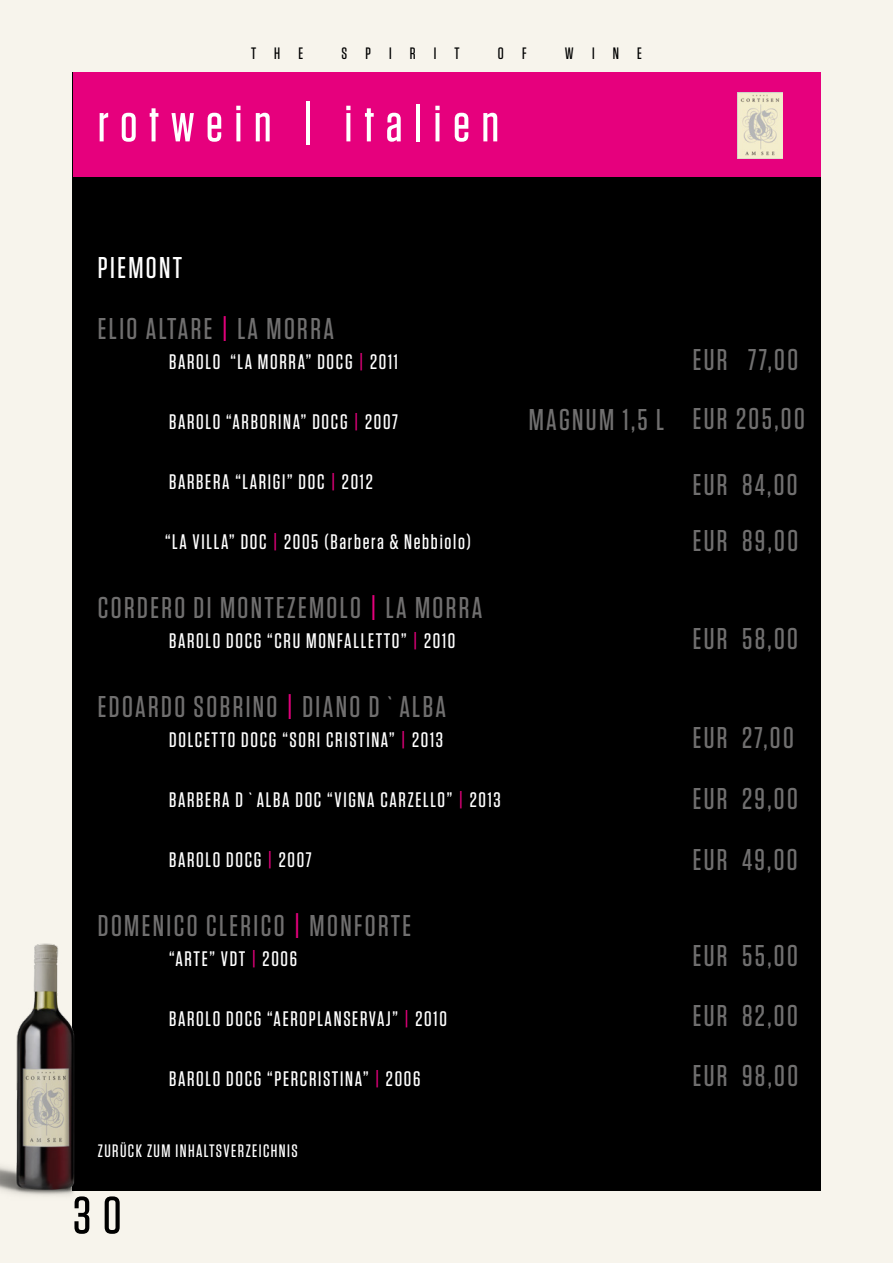
<style>
.page{position:relative;width:893px;height:1263px;background:#f7f4ec}
.page>*{position:absolute;margin:0;border:0;box-sizing:border-box;transform-origin:0 0}
.t1{font:500 52.5px "Tungsten";letter-spacing:.22em;color:#fff}
.t2{font:500 52.5px "Tungsten";color:#000}
.t3{font:500 30px/60.4px "Tungsten";letter-spacing:.08em;color:#706f6f}
.t4{font:500 21px "Tungsten";letter-spacing:.08em;color:#fff}
.t5{font:500 18px "Tungsten";letter-spacing:.08em;color:#fff}
.t6{font:500 16.5px "Tungsten";letter-spacing:1.1em;color:#000}
.s1{color:#fff}
.s2{color:#e6007d}
</style>
<div class="page">
<div style="left:72px;top:72px;width:749px;height:1119px;background:#000"></div>
<div style="left:73px;top:72px;width:748px;height:104px;background:#e6007d"></div>
<img style="left:737px;top:92px;width:46px;height:67px">
<img style="left:0;top:943px;width:75px;height:253px">
<p class="t6" style="left:251px;top:45px;width:54px">THE</p>
<p class="t6" style="left:341px;top:45px;width:120px">SPIRIT</p>
<p class="t6" style="left:498px;top:45px;width:30px">O F</p>
<p class="t6" style="left:565px;top:45px;width:78px">WINE</p>
<h1 class="t1" style="left:98px;top:96px;width:403px">rotwein | italien</h1>
<h2 class="t3" style="left:98px;top:238px;width:238px"><span class="s1">PIEMONT<br></span>ELIO ALTARE <span class="s2">|</span> LA MORRA</h2>
<p class="t4" style="left:169px;top:350px;width:230px">BAROLO “LA MORRA” DOCG <span class="s2">|</span> 2011</p>
<p class="t4" style="left:169px;top:410px;width:230px">BAROLO “ARBORINA” DOCG <span class="s2">|</span> 2007</p>
<p class="t4" style="left:169px;top:470px;width:205px">BARBERA “LARIGI” DOC <span class="s2">|</span> 2012</p>
<p class="t4" style="left:165px;top:530px;width:307px">“LA VILLA” DOC <span class="s2">|</span> 2005 (Barbera &amp; Nebbiolo)</p>
<h2 class="t3" style="left:98px;top:577px;width:386px">CORDERO DI MONTEZEMOLO <span class="s2">|</span> LA MORRA</h2>
<p class="t4" style="left:169px;top:629px;width:288px">BAROLO DOCG “CRU MONFALLETTO” <span class="s2">|</span> 2010</p>
<h2 class="t3" style="left:98px;top:676px;width:350px">EDOARDO SOBRINO <span class="s2">|</span> DIANO D`ALBA</h2>
<p class="t4" style="left:169px;top:728px;width:276px">DOLCETTO DOCG “SORI CRISTINA” <span class="s2">|</span> 2013</p>
<p class="t4" style="left:169px;top:788px;width:333px">BARBERA D`ALBA DOC “VIGNA CARZELLO” <span class="s2">|</span> 2013</p>
<p class="t4" style="left:169px;top:848px;width:144px">BAROLO DOCG <span class="s2">|</span> 2007</p>
<h2 class="t3" style="left:98px;top:895px;width:315px">DOMENICO CLERICO <span class="s2">|</span> MONFORTE</h2>
<p class="t4" style="left:169px;top:947px;width:129px">“ARTE” VDT <span class="s2">|</span> 2006</p>
<p class="t4" style="left:169px;top:1007px;width:279px">BAROLO DOCG “AEROPLANSERVAJ” <span class="s2">|</span> 2010</p>
<p class="t4" style="left:169px;top:1067px;width:253px">BAROLO DOCG “PERCRISTINA” <span class="s2">|</span> 2006</p>
<p class="t5" style="left:98px;top:1141px;width:201px">ZURÜCK ZUM INHALTSVERZEICHNIS</p>
<h1 class="t2" style="left:73px;top:1188px;width:50px">30</h1>
<h2 class="t3" style="left:529px;top:389px;width:137px">MAGNUM 1,5 L</h2>
<h2 class="t3" style="left:693px;top:331px;width:114px;line-height:58.8px">EUR 77,00<br>EUR 205,00</h2>
<h2 class="t3" style="left:693px;top:456px;width:107px;line-height:56.4px">EUR 84,00<br>EUR 89,00</h2>
<h2 class="t3" style="left:693px;top:608px;width:107px">EUR 58,00</h2>
<h2 class="t3" style="left:693px;top:708px;width:107px;line-height:60.9px">EUR 27,00<br>EUR 29,00</h2>
<h2 class="t3" style="left:693px;top:830px;width:106px">EUR 49,00</h2>
<h2 class="t3" style="left:693px;top:925px;width:107px;text-align:justify">EUR 55,00<br>EUR 82,00<br>EUR 98,00</h2>
</div>
